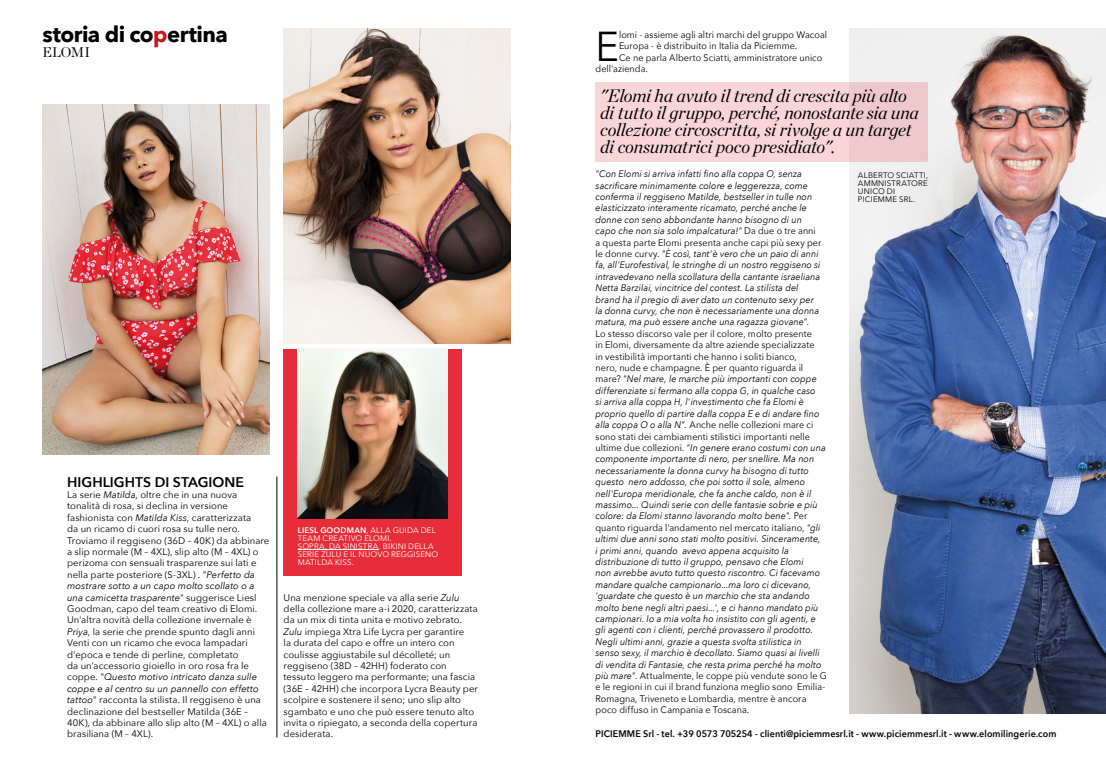
<style>
.page{position:relative;width:1106px;height:780px;background:#fff}
.page>*{position:absolute;margin:0;border:0;box-sizing:border-box;transform-origin:0 0}
.t1{font:41.7px "Avenir Next";color:#000;scale:.95 1}
.t2{font:700 22px "Avenir Next";letter-spacing:-.025em;color:#000}
.t3{font:italic 18px/17px "Chronicle Display";letter-spacing:-.015em;color:#000}
.t4{font:600 14px "Avenir Next";letter-spacing:.005em;color:#000}
.t5{font:14px "Chronicle Display";letter-spacing:.005em;color:#000}
.t6{font:italic 9.5px/11.4px "Avenir Next";letter-spacing:.005em;color:#000;scale:.95 1}
.t7{font:9.5px/11.4px "Avenir Next";letter-spacing:.005em;color:#000}
.t8{font:9.5px "Avenir Next";letter-spacing:.005em;color:#000;scale:.95 1}
.t9{font:600 9.5px "Avenir Next";letter-spacing:.01em;color:#000;scale:.95 1}
.t10{font:8px/8px "Avenir Next";letter-spacing:.02em;color:#fff}
.t11{font:8px/8px "Avenir Next";letter-spacing:.02em;color:#000}
.s1{color:#c51a1b}
.s2{font-style:italic}
.s3{font-weight:600}
.s4{font-style:normal}
</style>
<div class="page">
<img style="left:849px;top:28px;width:257px;height:685px">
<div style="left:595px;top:82px;width:333px;height:80px;background:#fad5d8"></div>
<div style="left:283px;top:349px;width:179px;height:226px;background:#e72d39"></div>
<img style="left:283px;top:28px;width:227px;height:315px">
<img style="left:298px;top:349px;width:149px;height:170px">
<hr style="left:298px;top:549px;width:81px;height:1px;background:#fff">
<hr style="left:277px;top:476px;width:1px;height:261px;background:#000">
<img style="left:43px;top:105px;width:226px;height:349px">
<h2 class="t2" style="left:43px;top:15px;width:187px">storia di co<span class="s1">p</span>ertina</h2>
<h3 class="t5" style="left:43px;top:41px;width:49px">ELOMI</h3>
<h3 class="t4" style="left:67px;top:469px;width:178px">HIGHLIGHTS DI STAGIONE</h3>
<p class="t7" style="left:67px;top:488px;width:204px">La serie <span class="s2">Matilda</span>, oltre che in una nuova tonalità di rosa, si declina in versione fashionista con <span class="s2">Matilda Kiss</span>, caratterizzata<br>da un ricamo di cuori rosa su tulle nero.<br>Troviamo il reggiseno (36D – 40K) da abbinare a slip normale (M – 4XL), slip alto (M – 4XL) o perizoma con sensuali trasparenze sui lati e nella parte posteriore (S-3XL) . "<span class="s2">Perfetto da mostrare sotto a un capo molto scollato o a una camicetta trasparente</span>" suggerisce Liesl Goodman, capo del team creativo di Elomi.<br>Un'altra novità della collezione invernale è <span class="s2">Priya</span>, la serie che prende spunto dagli anni Venti con un ricamo che evoca lampadari d'epoca e tende di perline, completato<br>da un'accessorio gioiello in oro rosa fra le coppe. "<span class="s2">Questo motivo intricato danza sulle coppe e al centro su un pannello con effetto tattoo</span>" racconta la stilista. Il reggiseno è una declinazione del bestseller Matilda (36E – 40K), da abbinare allo slip alto (M – 4XL) o alla brasiliana (M – 4XL).</p>
<p class="t10" style="left:298px;top:525px;width:142px"><span class="s3">LIESL GOODMAN</span>, ALLA GUIDA DEL<br>TEAM CREATIVO ELOMI.<br>SOPRA, DA SINISTRA. BIKINI DELLA<br>SERIE ZULU E IL NUOVO REGGISENO<br>MATILDA KISS.</p>
<p class="t7" style="left:283px;top:591px;width:196px">Una menzione speciale va alla serie <span class="s2">Zulu </span>della collezione mare a-i 2020, caratterizzata da un mix di tinta unita e motivo zebrato.<br><span class="s2">Zulu</span> impiega Xtra Life Lycra per garantire<br>la durata del capo e offre un intero con coulisse aggiustabile sul décolleté; un reggiseno (38D – 42HH) foderato con tessuto leggero ma performante; una fascia (36E – 42HH) che incorpora Lycra Beauty per scolpire e sostenere il seno; uno slip alto sgambato e uno che può essere tenuto alto invita o ripiegato, a seconda della copertura desiderata.</p>
<h1 class="t1" style="left:595px;top:11px;width:26px">E</h1>
<p class="t8" style="left:619px;top:27px;width:221px">lomi - assieme agli altri marchi del gruppo Wacoal</p>
<p class="t8" style="left:619px;top:38px;width:189px">Europa - è distribuito in Italia da Piciemme.</p>
<p class="t8" style="left:619px;top:49px;width:216px">Ce ne parla Alberto Sciatti, amministratore unico</p>
<p class="t8" style="left:595px;top:61px;width:57px">dell'azienda.</p>
<h3 class="t3" style="left:600px;top:86px;width:320px">"Elomi ha avuto il trend di crescita più alto di tutto il gruppo, perché, nonostante sia una collezione circoscritta, si rivolge a un target di consumatrici poco presidiato".</h3>
<p class="t6" style="left:595px;top:168px;width:239px">"Con Elomi si arriva infatti fino alla coppa O, senza sacrificare minimamente colore e leggerezza, come conferma il reggiseno Matilde, bestseller in tulle non elasticizzato interamente ricamato, perché anche le donne con seno abbondante hanno bisogno di un capo che non sia solo impalcatura!" <span class="s4">Da due o tre anni a questa parte Elomi presenta anche capi più sexy per le donne curvy.</span> "È così, tant'è vero che un paio di anni fa, all'Eurofestival, le stringhe di un nostro reggiseno si intravedevano nella scollatura della cantante israeliana Netta Barzilai, vincitrice del contest. La stilista del brand ha il pregio di aver dato un contenuto sexy per la donna curvy, che non è necessariamente una donna matura, ma può essere anche una ragazza giovane".</p>
<p class="t6" style="left:595px;top:327px;width:245px"><span class="s4">Lo stesso discorso vale per il colore, molto presente<br>in Elomi, diversamente da altre aziende specializzate<br>in vestibilità importanti che hanno i soliti bianco,<br>nero, nude e champagne. È per quanto riguarda il mare?</span> "Nel mare, le marche più importanti con coppe differenziate si fermano alla coppa G, in qualche caso<br>si arriva alla coppa H, l'investimento che fa Elomi è proprio quello di partire dalla coppa E e di andare fino alla coppa O o alla N". <span class="s4">Anche nelle collezioni mare ci sono stati dei cambiamenti stilistici importanti nelle ultime due collezioni.</span> "In genere erano costumi con una componente importante di nero, per snellire. Ma non necessariamente la donna curvy ha bisogno di tutto questo nero addosso, che poi sotto il sole, almeno nell'Europa meridionale, che fa anche caldo, non è il massimo... Quindi serie con delle fantasie sobrie e più colore: da Elomi stanno lavorando molto bene". <span class="s4">Per quanto riguarda l'andamento nel mercato italiano,</span> "gli ultimi due anni sono stati molto positivi. Sinceramente,<br>i primi anni, quando avevo appena acquisito la distribuzione di tutto il gruppo, pensavo che Elomi<br>non avrebbe avuto tutto questo riscontro. Ci facevamo mandare qualche campionario...ma loro ci dicevano, 'guardate che questo è un marchio che sta andando molto bene negli altri paesi...', e ci hanno mandato più campionari. Io a mia volta ho insistito con gli agenti, e gli agenti con i clienti, perché provassero il prodotto.<br>Negli ultimi anni, grazie a questa svolta stilistica in senso sexy, il marchio è decollato. Siamo quasi ai livelli di vendita di Fantasie, che resta prima perché ha molto più mare". <span class="s4">Attualmente, le coppe più vendute sono le G e le regioni in cui il brand funziona meglio sono Emilia-Romagna, Triveneto e Lombardia, mentre è ancora poco diffuso in Campania e Toscana.</span></p>
<p class="t11" style="left:858px;top:171px;width:72px">ALBERTO SCIATTI,<br>AMMNISTRATORE<br>UNICO DI<br>PICIEMME SRL.</p>
<p class="t9" style="left:595px;top:726px;width:486px">PICIEMME Srl - tel. +39 0573 705254 - clienti@piciemmesrl.it - www.piciemmesrl.it - www.elomilingerie.com</p>
</div>
